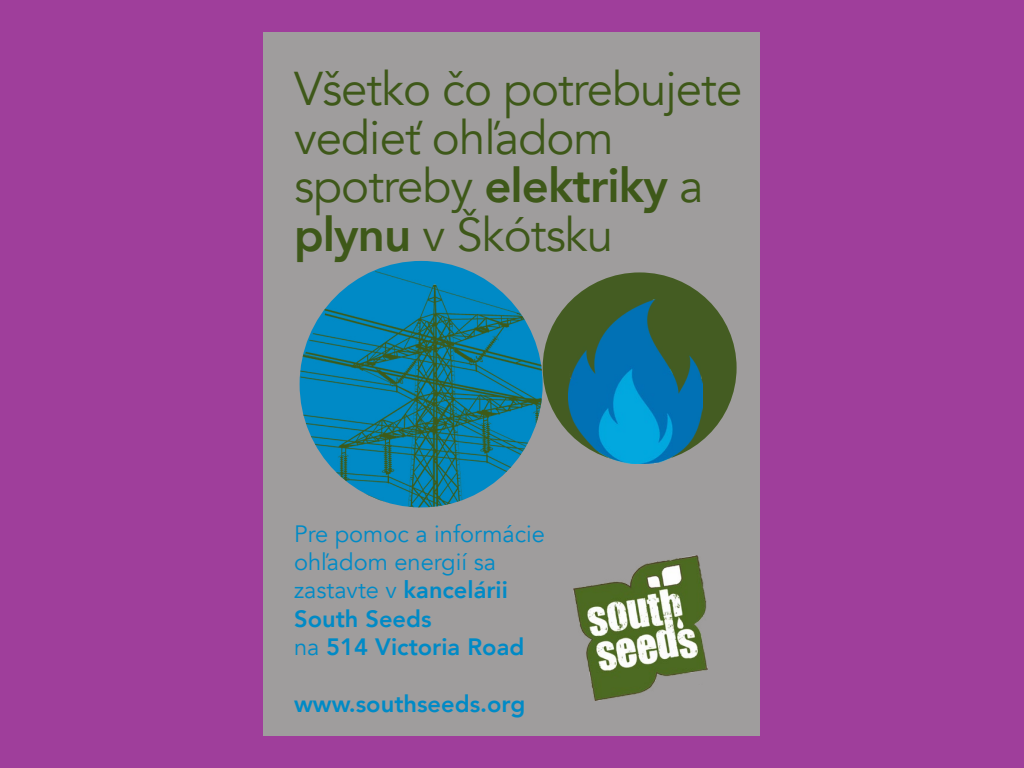
<style>
.page{position:relative;width:1024px;height:768px;background:#9f3e9b}
.page>*{position:absolute;margin:0;border:0;box-sizing:border-box;transform-origin:0 0}
.t1{font:47.3px/48.5px "Avenir";letter-spacing:-.02em;color:#3e5819}
.t2{font:23.6px/28.4px "Avenir";color:#008ac6}
.t3{font:800 23.6px "Avenir";color:#008ac6}
.s1{font-weight:800}
</style>
<div class="page">
<div style="left:264px;top:32px;width:496px;height:704px;background:#9f9d9d"></div>
<div style="left:543px;top:272px;width:194px;height:191px;background:#445c22;border-radius:50%"></div>
<img style="left:300px;top:261px;width:243px;height:246px">
<img style="left:569px;top:299px;width:134px;height:164px">
<img style="left:574px;top:555px;width:133px;height:146px">
<h1 class="t1" style="left:294px;top:66px;width:450px">Všetko čo potrebujete vedieť ohľadom spotreby <span class="s1">elektriky</span> a <span class="s1">plynu</span> v Škótsku</h1>
<p class="t2" style="left:294px;top:520px;width:253px">Pre pomoc a informácie ohľadom energií sa zastavte v <span class="s1">kancelárii<br>South Seeds<br></span>na <span class="s1">514 Victoria Road</span></p>
<p class="t3" style="left:294px;top:685px;width:233px">www.southseeds.org</p>
</div>
